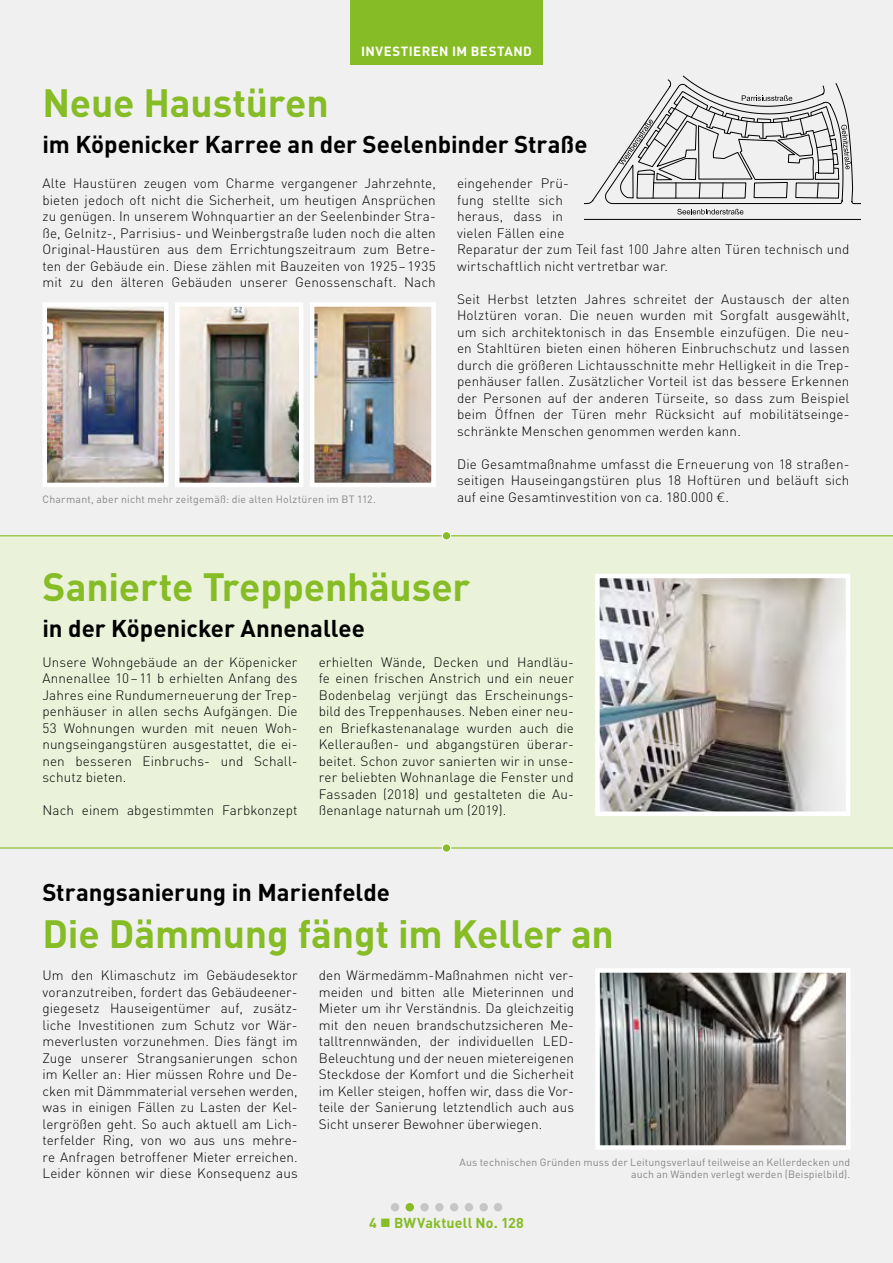
<style>
.page{position:relative;width:893px;height:1263px;background:#f0f0f0}
.page>*{position:absolute;margin:0;border:0;box-sizing:border-box;transform-origin:0 0}
.t1{font:700 39px "DIN";letter-spacing:-.005em;color:#86bc25}
.t2{font:700 24px "DIN";letter-spacing:-.005em;color:#000}
.t3{font:700 14.25px "DIN";letter-spacing:.01em;color:#86bc25}
.t4{font:300 13.5px/16.5px "DIN";letter-spacing:.01em;color:#000;text-align:justify}
.t5{font:700 13.2px "DIN";letter-spacing:.035em;color:#fff}
.t6{font:10.5px/12.6px "DIN";letter-spacing:.015em;color:#878787;text-align:right}
.s1{font-family:"Rival Sans";font-weight:200}
</style>
<div class="page">
<div style="left:0;top:536px;width:893px;height:312px;background:#eaf2da"></div>
<hr style="left:0;top:535px;width:893px;height:1px;background:#86bc25">
<hr style="left:0;top:847px;width:893px;height:1px;background:#86bc25">
<div style="left:442px;top:532px;width:9px;height:8px;background:#86bc25;border-radius:50%"></div>
<div style="left:442px;top:531px;width:9px;height:10px;border:1px solid #fff;border-radius:50%"></div>
<div style="left:442px;top:844px;width:9px;height:8px;background:#86bc25;border-radius:50%"></div>
<div style="left:442px;top:843px;width:9px;height:10px;border:1px solid #fff;border-radius:50%"></div>
<img style="left:315px;top:307px;width:116px;height:175px">
<div style="left:310px;top:302px;width:126px;height:185px;border:4px solid #fff"></div>
<img style="left:180px;top:307px;width:118px;height:175px">
<div style="left:175px;top:302px;width:128px;height:185px;border:4px solid #fff"></div>
<img style="left:48px;top:307px;width:115px;height:175px">
<div style="left:43px;top:302px;width:125px;height:185px;border:4px solid #fff"></div>
<svg style="left:584px;top:76px;width:277px;height:144px"></svg>
<img style="left:600px;top:579px;width:245px;height:232px">
<div style="left:595px;top:574px;width:255px;height:242px;border:4px solid #fff"></div>
<div style="left:350px;top:0;width:193px;height:65px;background:#86bc25"></div>
<div style="left:391px;top:1203px;width:8px;height:8px;background:#c6c6c6;border-radius:50%"></div>
<div style="left:406px;top:1203px;width:8px;height:8px;background:#86bc25;border-radius:50%"></div>
<div style="left:420px;top:1203px;width:9px;height:8px;background:#c6c6c6;border-radius:50%"></div>
<div style="left:435px;top:1203px;width:9px;height:8px;background:#c6c6c6;border-radius:50%"></div>
<div style="left:450px;top:1203px;width:8px;height:8px;background:#c6c6c6;border-radius:50%"></div>
<div style="left:465px;top:1203px;width:8px;height:8px;background:#c6c6c6;border-radius:50%"></div>
<div style="left:479px;top:1203px;width:9px;height:8px;background:#c6c6c6;border-radius:50%"></div>
<div style="left:494px;top:1203px;width:8px;height:8px;background:#c6c6c6;border-radius:50%"></div>
<img style="left:600px;top:973px;width:245px;height:172px">
<div style="left:595px;top:968px;width:255px;height:182px;border:4px solid #fff"></div>
<p class="t5" style="left:361px;top:43px;width:172px">INVESTIEREN IM BESTAND</p>
<h1 class="t1" style="left:43px;top:77px;width:288px">Neue Haustüren</h1>
<h2 class="t2" style="left:43px;top:129px;width:546px">im Köpenicker Karree an der Seelenbinder Straße</h2>
<p class="t4" style="left:42px;top:175px;width:395px">Alte Haustüren zeugen vom Charme vergangener Jahrzehnte, bieten jedoch oft nicht die Sicherheit, um heutigen Ansprüchen zu genügen. In unserem Wohnquartier an der Seelenbinder Stra&shy;ße, Gelnitz-, Parrisius- und Weinbergstraße luden noch die alten Original-Haustüren aus dem Errichtungszeitraum zum Betre&shy;ten der Gebäude ein. Diese zählen mit Bauzeiten von 1925–1935 mit zu den älteren Gebäuden unserer Genossenschaft. Nach</p>
<p class="t4" style="left:457px;top:175px;width:394px;text-align:left">eingehender Prü-<br>fung stellte sich<br>heraus, dass in<br>vielen Fällen eine<br>Reparatur der zum Teil fast 100 Jahre alten Türen technisch und wirtschaftlich nicht vertretbar war.</p>
<p class="t4" style="left:457px;top:291px;width:394px">Seit Herbst letzten Jahres schreitet der Austausch der alten Holztüren voran. Die neuen wurden mit Sorgfalt ausgewählt, um sich architektonisch in das Ensemble einzufügen. Die neu&shy;en Stahltüren bieten einen höheren Einbruchschutz und lassen durch die größeren Lichtausschnitte mehr Helligkeit in die Trep&shy;penhäuser fallen. Zusätzlicher Vorteil ist das bessere Erkennen der Personen auf der anderen Türseite, so dass zum Beispiel beim Öffnen der Türen mehr Rücksicht auf mobilitätseinge&shy;schränkte Menschen genommen werden kann.</p>
<p class="t4" style="left:457px;top:455px;width:394px">Die Gesamtmaßnahme umfasst die Erneuerung von 18 straßen&shy;seitigen Hauseingangstüren plus 18 Hoftüren und beläuft sich auf eine Gesamtinvestition von ca. 180.000 <span class="s1">€</span>.</p>
<p class="t6" style="left:43px;top:492px;width:335px">Charmant, aber nicht mehr zeitgemäß: die alten Holztüren im BT 112.</p>
<h1 class="t1" style="left:43px;top:562px;width:429px">Sanierte Treppenhäuser</h1>
<h2 class="t2" style="left:43px;top:613px;width:324px">in der Köpenicker Annenallee</h2>
<p class="t4" style="left:42px;top:654px;width:257px">Unsere Wohngebäude an der Köpenicker Annenallee 10–11 b erhielten Anfang des Jahres eine Rundumerneuerung der Trep&shy;penhäuser in allen sechs Aufgängen. Die 53 Wohnungen wurden mit neuen Woh&shy;nungseingangstüren ausgestattet, die ei&shy;nen besseren Einbruchs- und Schall&shy;schutz bieten.</p>
<p class="t4" style="left:42px;top:802px;width:257px">Nach einem abgestimmten Farbkonzept</p>
<p class="t4" style="left:319px;top:654px;width:257px">erhielten Wände, Decken und Handläu&shy;fe einen frischen Anstrich und ein neuer Bodenbelag verjüngt das Erscheinungs&shy;bild des Treppenhauses. Neben einer neu&shy;en Briefkastenanalage wurden auch die Kelleraußen- und abgangstüren überar&shy;beitet. Schon zuvor sanierten wir in unse&shy;rer beliebten Wohnanlage die Fenster und Fassaden (2018) und gestalteten die Au&shy;ßenanlage naturnah um (2019).</p>
<h2 class="t2" style="left:42px;top:877px;width:349px">Strangsanierung in Marienfelde</h2>
<h1 class="t1" style="left:42px;top:908px;width:573px">Die Dämmung fängt im Keller an</h1>
<p class="t4" style="left:43px;top:967px;width:257px">Um den Klimaschutz im Gebäudesektor voranzutreiben, fordert das Gebäudeener&shy;giegesetz Hauseigentümer auf, zusätz&shy;liche Investitionen zum Schutz vor Wär&shy;meverlusten vorzunehmen. Dies fängt im Zuge unserer Strangsanierungen schon im Keller an: Hier müssen Rohre und De&shy;cken mit Dämmmaterial versehen werden, was in einigen Fällen zu Lasten der Kel&shy;lergrößen geht. So auch aktuell am Lich&shy;terfelder Ring, von wo aus uns mehre&shy;re Anfragen betroffener Mieter erreichen.<br>Leider können wir diese Konsequenz aus</p>
<p class="t4" style="left:319px;top:967px;width:257px">den Wärmedämm-Maßnahmen nicht ver&shy;meiden und bitten alle Mieterinnen und Mieter um ihr Verständnis. Da gleichzeitig mit den neuen brandschutzsicheren Me&shy;talltrennwänden, der individuellen LED-Beleuchtung und der neuen mietereigenen Steckdose der Komfort und die Sicherheit im Keller steigen, hoffen wir, dass die Vor&shy;teile der Sanierung letztendlich auch aus Sicht unserer Bewohner überwiegen.</p>
<p class="t6" style="left:460px;top:1155px;width:392px">Aus technischen Gründen muss der Leitungsverlauf teilweise an Kellerdecken und auch an Wänden verlegt werden (Beispielbild).</p>
<p class="t3" style="left:369px;top:1213px;width:156px">4 ■ BWVaktuell No. 128</p>
</div>
